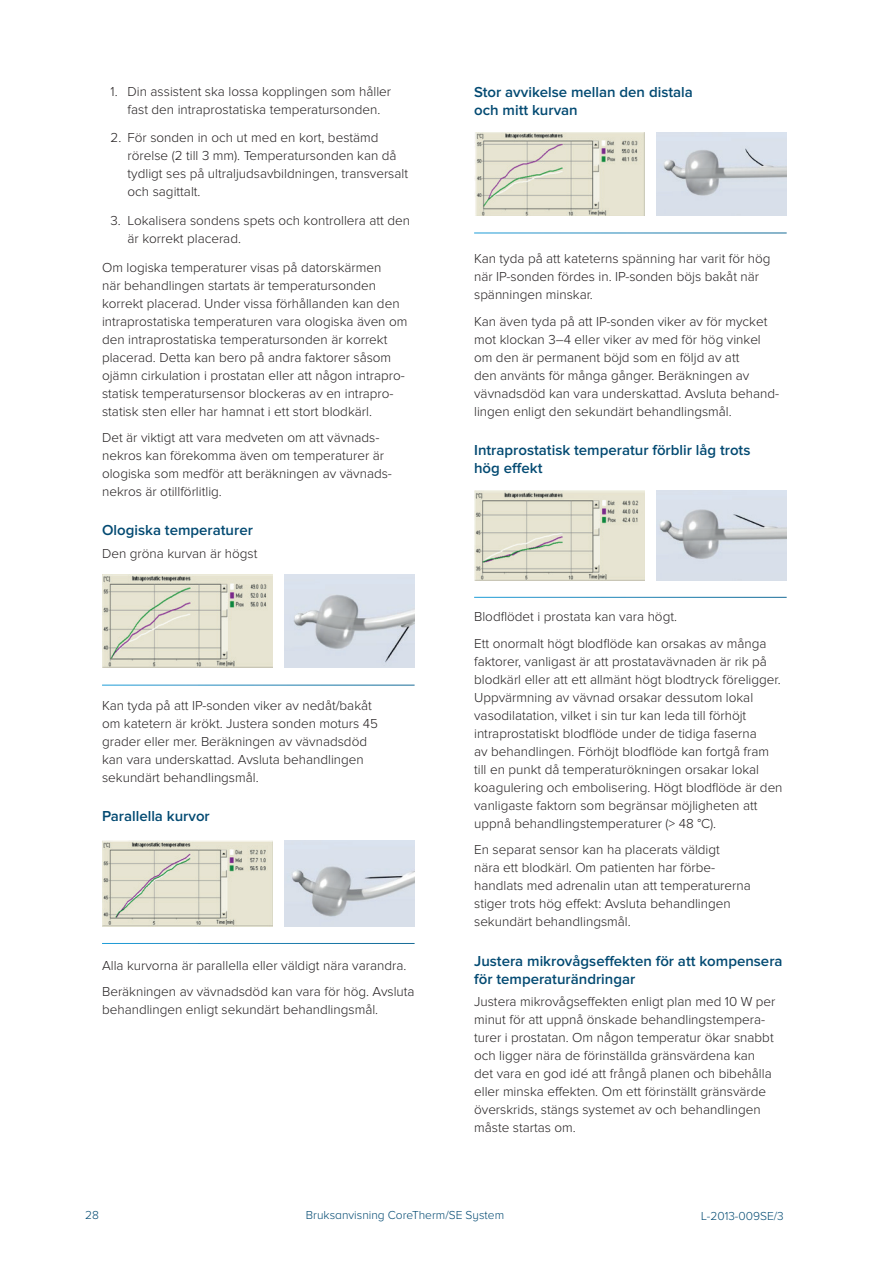
<style>
.page{position:relative;width:893px;height:1263px;background:#fff}
.page>*{position:absolute;margin:0;border:0;box-sizing:border-box;transform-origin:0 0}
.t1{font:600 15px/18px "Proxima Nova";color:#034a72}
.t2{font:300 13.5px/18px "Proxima Nova";color:#231f20}
.t3{font:300 12px "Proxima Nova A";color:#034a72}
</style>
<div class="page">
<img style="left:102px;top:574px;width:171px;height:94px">
<img style="left:284px;top:574px;width:131px;height:94px">
<img style="left:102px;top:841px;width:171px;height:86px">
<img style="left:284px;top:841px;width:131px;height:86px">
<img style="left:475px;top:132px;width:170px;height:84px">
<img style="left:656px;top:132px;width:131px;height:84px">
<img style="left:474px;top:491px;width:171px;height:89px">
<img style="left:656px;top:491px;width:131px;height:89px">
<p class="t2" style="left:111px;top:82px;width:282px;text-align:center">1. Din assistent ska lossa kopplingen som håller fast den intraprostatiska temperatursonden.</p>
<p class="t2" style="left:128px;top:129px;width:282px;text-indent:-17px">2. För sonden in och ut med en kort, bestämd rörelse (2 till 3 mm). Temperatursonden kan då tydligt ses på ultraljudsavbildningen, transversalt och sagittalt.</p>
<p class="t2" style="left:128px;top:212px;width:284px;text-indent:-17px">3. Lokalisera sondens spets och kontrollera att den är korrekt placerad.</p>
<p class="t2" style="left:102px;top:258px;width:307px">Om logiska temperaturer visas på datorskärmen<br>när behandlingen startats är temperatursonden korrekt placerad. Under vissa förhållanden kan den intraprostatiska temperaturen vara ologiska även om den intraprostatiska temperatursonden är korrekt placerad. Detta kan bero på andra faktorer såsom ojämn cirkulation i prostatan eller att någon intrapro&shy;statisk temperatursensor blockeras av en intrapro&shy;statisk sten eller har hamnat i ett stort blodkärl.</p>
<p class="t2" style="left:102px;top:429px;width:291px">Det är viktigt att vara medveten om att vävnads&shy;nekros kan förekomma även om temperaturer är ologiska som medför att beräkningen av vävnads&shy;nekros är otillförlitlig.</p>
<p class="t1" style="left:102px;top:522px;width:152px">Ologiska temperaturer</p>
<p class="t2" style="left:102px;top:544px;width:157px">Den gröna kurvan är högst</p>
<p class="t2" style="left:102px;top:697px;width:277px">Kan tyda på att IP-sonden viker av nedåt/bakåt om katetern är krökt. Justera sonden moturs 45 grader eller mer. Beräkningen av vävnadsdöd kan vara underskattad. Avsluta behandlingen sekundärt behandlingsmål.</p>
<p class="t1" style="left:102px;top:808px;width:109px">Parallella kurvor</p>
<p class="t2" style="left:102px;top:952px;width:314px;line-height:26.5px">Alla kurvorna är parallella eller väldigt nära varandra.<br>Beräkningen av vävnadsdöd kan vara för hög. Avsluta</p>
<p class="t2" style="left:102px;top:1001px;width:278px">behandlingen enligt sekundärt behandlingsmål.</p>
<p class="t1" style="left:474px;top:83px;width:220px">Stor avvikelse mellan den distala och mitt kurvan</p>
<p class="t2" style="left:474px;top:250px;width:298px">Kan tyda på att kateterns spänning har varit för hög när IP-sonden fördes in. IP-sonden böjs bakåt när spänningen minskar.</p>
<p class="t2" style="left:474px;top:312px;width:307px">Kan även tyda på att IP-sonden viker av för mycket mot klockan 3–4 eller viker av med för hög vinkel om den är permanent böjd som en följd av att<br>den använts för många gånger. Beräkningen av vävnadsdöd kan vara underskattad. Avsluta behand&shy;lingen enligt den sekundärt behandlingsmål.</p>
<p class="t1" style="left:474px;top:441px;width:278px">Intraprostatisk temperatur förblir låg trots hög effekt</p>
<p class="t2" style="left:474px;top:604px;width:294px;line-height:26.5px">Blodflödet i prostata kan vara högt.<br>Ett onormalt högt blodflöde kan orsakas av många</p>
<p class="t2" style="left:474px;top:652px;width:310px">faktorer, vanligast är att prostatavävnaden är rik på blodkärl eller att ett allmänt högt blodtryck föreligger.<br>Uppvärmning av vävnad orsakar dessutom lokal vasodilatation, vilket i sin tur kan leda till förhöjt intraprostatiskt blodflöde under de tidiga faserna<br>av behandlingen. Förhöjt blodflöde kan fortgå fram till en punkt då temperaturökningen orsakar lokal koagulering och embolisering. Högt blodflöde är den vanligaste faktorn som begränsar möjligheten att uppnå behandlingstemperaturer (&gt; 48 °C).</p>
<p class="t2" style="left:474px;top:841px;width:278px">En separat sensor kan ha placerats väldigt<br>nära ett blodkärl. Om patienten har förbe&shy;handlats med adrenalin utan att temperaturerna stiger trots hög effekt: Avsluta behandlingen sekundärt behandlingsmål.</p>
<p class="t1" style="left:474px;top:952px;width:310px">Justera mikrovågseffekten för att kompensera för temperaturändringar</p>
<p class="t2" style="left:474px;top:992px;width:303px">Justera mikrovågseffekten enligt plan med 10 W per minut för att uppnå önskade behandlingstempera&shy;turer i prostatan. Om någon temperatur ökar snabbt och ligger nära de förinställda gränsvärdena kan det vara en god idé att frångå planen och bibehålla eller minska effekten. Om ett förinställt gränsvärde överskrids, stängs systemet av och behandlingen måste startas om.</p>
<p class="t3" style="left:85px;top:1209px;width:15px">28</p>
<p class="t3" style="left:306px;top:1209px;width:200px">Bruksanvisning CoreTherm/SE System</p>
<p class="t3" style="left:701px;top:1210px;width:84px">L-2013-009SE/3</p>
</div>
